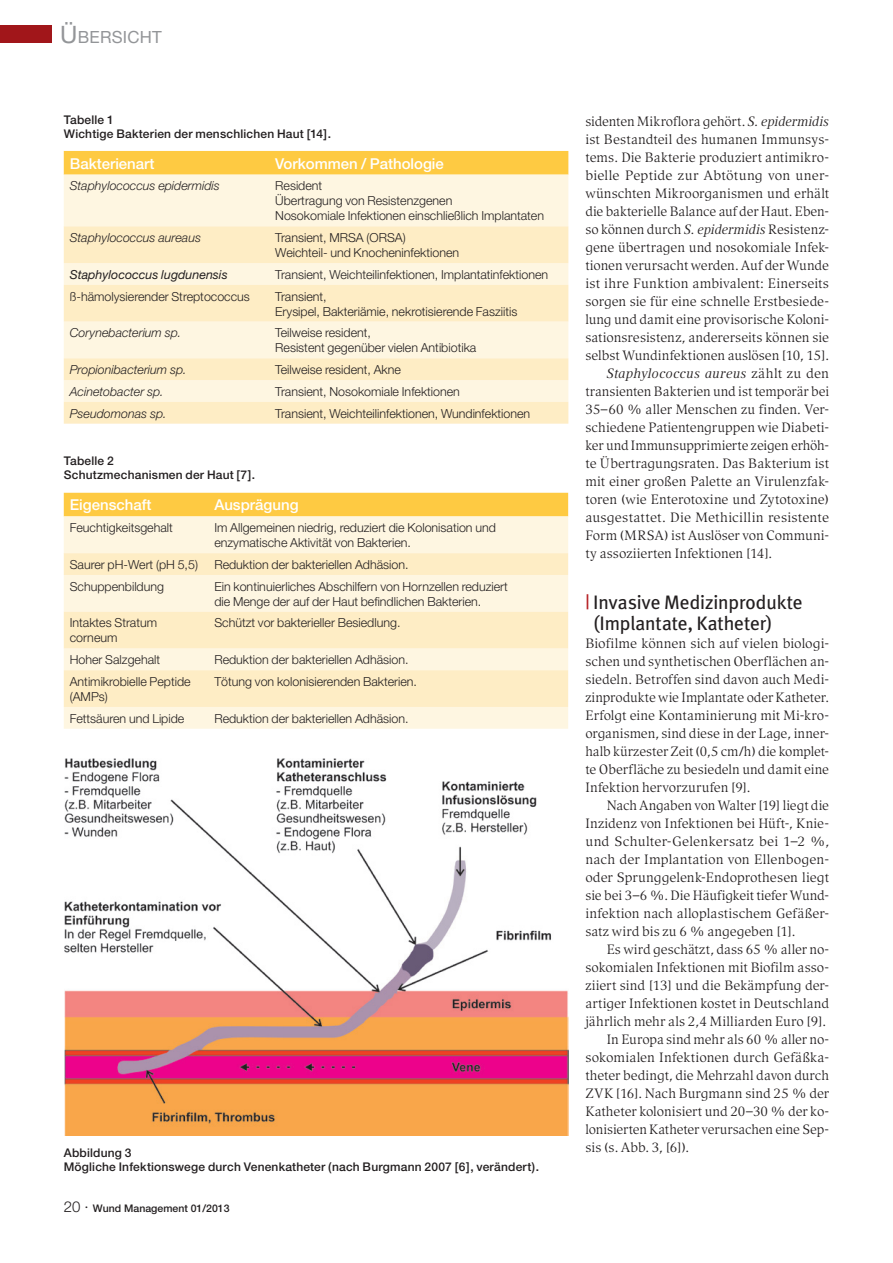
<style>
.page{position:relative;width:893px;height:1263px;background:#fff}
.page>*{position:absolute;margin:0;border:0;box-sizing:border-box;transform-origin:0 0}
.t1{font:19.5px/21px "Meta Plus";letter-spacing:-.005em;color:#231f20}
.t2{font:16.8px "Helvetica Neue";letter-spacing:.015em;color:#939598}
.t3{font:500 15px "Helvetica Neue";color:#fff}
.t4{font:13.5px/18px "Compatil Exquisit LT";letter-spacing:-.005em;color:#231f20;text-align:justify}
.t5{font:italic 13.5px "Compatil Text LT Pro";letter-spacing:.015em;color:#231f20}
.t6{font:300 12.45px/15px "Helvetica Neue";color:#231f20}
.t7{font:italic 300 12.45px "Helvetica Neue";color:#231f20}
.t8{font:italic 12.45px "Helvetica Neue";color:#231f20}
.t9{font:500 12px/13.5px "Helvetica Neue";letter-spacing:.015em;color:#231f20}
.t10{font:500 10.5px "Helvetica Neue";color:#231f20}
.s1{font-size:24px}
.s2{font-weight:300;font-size:15px}
.s3{font-family:"Compatil Text LT Pro";font-style:italic}
.s4{font-family:"Compatil Exquisit LT";font-style:normal}
.s5{color:#b62024}
</style>
<div class="page">
<div style="left:0;top:26px;width:51px;height:17px;background:#a1161a"></div>
<div style="left:64px;top:151px;width:504px;height:24px;background:#feca42"></div>
<div style="left:64px;top:175px;width:504px;height:51px;background:#fef6e1"></div>
<svg style="left:64px;top:226px;width:504px;height:198px;background:#fef0d0"></svg>
<div style="left:64px;top:493px;width:504px;height:23px;background:#feca42"></div>
<div style="left:64px;top:516px;width:504px;height:213px;background:#fef6e1"></div>
<svg style="left:64px;top:553px;width:504px;height:154px;background:#fef0cf"></svg>
<img style="left:64px;top:758px;width:504px;height:377px">
<p class="t2" style="left:60px;top:27px;width:103px"><span class="s1">Ü</span>BERSICHT</p>
<p class="t9" style="left:64px;top:113px;width:269px">Tabelle 1<br>Wichtige Bakterien der menschlichen Haut [14].</p>
<p class="t3" style="left:70px;top:154px;width:86px">Bakterienart</p>
<p class="t3" style="left:275px;top:154px;width:170px">Vorkommen / Pathologie</p>
<p class="t7" style="left:70px;top:179px;width:152px">Staphylococcus epidermidis</p>
<p class="t6" style="left:275px;top:178px;width:270px">Resident<br>Übertragung von Resistenzgenen<br>Nosokomiale Infektionen einschließlich Implantaten</p>
<p class="t7" style="left:70px;top:230px;width:133px">Staphylococcus aureaus</p>
<p class="t6" style="left:275px;top:230px;width:185px">Transient, MRSA (ORSA)<br>Weichteil- und Knocheninfektionen</p>
<p class="t8" style="left:70px;top:267px;width:159px">Staphylococcus lugdunensis</p>
<p class="t6" style="left:275px;top:267px;width:275px">Transient, Weichteilinfektionen, Implantatinfektionen</p>
<p class="t6" style="left:70px;top:288px;width:182px">ß-hämolysierender Streptococcus</p>
<p class="t6" style="left:275px;top:288px;width:244px">Transient,<br>Erysipel, Bakteriämie, nekrotisierende Fasziitis</p>
<p class="t7" style="left:70px;top:325px;width:113px">Corynebacterium sp.</p>
<p class="t6" style="left:275px;top:325px;width:203px">Teilweise resident,<br>Resistent gegenüber vielen Antibiotika</p>
<p class="t7" style="left:70px;top:362px;width:118px">Propionibacterium sp.</p>
<p class="t6" style="left:275px;top:362px;width:127px">Teilweise resident, Akne</p>
<p class="t7" style="left:70px;top:384px;width:95px">Acinetobacter sp.</p>
<p class="t6" style="left:275px;top:384px;width:186px">Transient, Nosokomiale Infektionen</p>
<p class="t7" style="left:70px;top:406px;width:98px">Pseudomonas sp.</p>
<p class="t6" style="left:275px;top:405px;width:257px">Transient, Weichteilinfektionen, Wundinfektionen</p>
<p class="t9" style="left:64px;top:454px;width:193px">Tabelle 2<br>Schutzmechanismen der Haut [7].</p>
<p class="t3" style="left:70px;top:496px;width:83px">Eigenschaft</p>
<p class="t3" style="left:214px;top:496px;width:86px">Ausprägung</p>
<p class="t6" style="left:70px;top:520px;width:105px">Feuchtigkeitsgehalt</p>
<p class="t6" style="left:214px;top:520px;width:283px">Im Allgemeinen niedrig, reduziert die Kolonisation und enzymatische Aktivität von Bakterien.</p>
<p class="t6" style="left:70px;top:557px;width:130px">Saurer pH-Wert (pH 5,5)</p>
<p class="t6" style="left:214px;top:557px;width:196px">Reduktion der bakteriellen Adhäsion.</p>
<p class="t6" style="left:70px;top:578px;width:96px">Schuppenbildung</p>
<p class="t6" style="left:214px;top:578px;width:295px">Ein kontinuierliches Abschilfern von Hornzellen reduziert die Menge der auf der Haut befindlichen Bakterien.</p>
<p class="t6" style="left:70px;top:615px;width:89px">Intaktes Stratum corneum</p>
<p class="t6" style="left:214px;top:615px;width:188px">Schützt vor bakterieller Besiedlung.</p>
<p class="t6" style="left:70px;top:652px;width:92px">Hoher Salzgehalt</p>
<p class="t6" style="left:214px;top:652px;width:196px">Reduktion der bakteriellen Adhäsion.</p>
<p class="t6" style="left:70px;top:674px;width:122px">Antimikrobielle Peptide (AMPs)</p>
<p class="t6" style="left:214px;top:674px;width:204px">Tötung von kolonisierenden Bakterien.</p>
<p class="t6" style="left:70px;top:710px;width:116px">Fettsäuren und Lipide</p>
<p class="t6" style="left:214px;top:710px;width:196px">Reduktion der bakteriellen Adhäsion.</p>
<p class="t9" style="left:64px;top:1146px;width:477px">Abbildung 3<br>Mögliche Infektionswege durch Venenkatheter (nach Burgmann 2007 [6], verändert).</p>
<p class="t10" style="left:64px;top:1201px;width:167px"><span class="s2">20 ·</span> Wund Management 01/2013</p>
<p class="t4" style="left:585px;top:112px;width:245px">sidenten Mikroflora gehört. <span class="s3">S. epidermidis </span>ist Bestandteil des humanen Immunsys&shy;tems. Die Bakterie produziert antimikro&shy;bielle Peptide zur Abtötung von uner&shy;wünschten Mikroorganismen und erhält die bakterielle Balance auf der Haut. Eben&shy;so können durch <span class="s3">S. epidermidis</span> Resistenz&shy;gene übertragen und nosokomiale Infek&shy;tionen verursacht werden. Auf der Wunde ist ihre Funktion ambivalent: Einerseits sorgen sie für eine schnelle Erstbesiede&shy;lung und damit eine provisorische Koloni&shy;sationsresistenz, andererseits können sie selbst Wundinfektionen auslösen [10, 15].</p>
<p class="t5" style="left:607px;top:365px;width:224px">Staphylococcus aureus <span class="s4">zählt zu den</span></p>
<p class="t4" style="left:585px;top:382px;width:245px">transienten Bakterien und ist temporär bei 35–60 % aller Menschen zu finden. Ver&shy;schiedene Patientengruppen wie Diabeti&shy;ker und Immunsupprimierte zeigen erhöh&shy;te Übertragungsraten. Das Bakterium ist mit einer großen Palette an Virulenzfak&shy;toren (wie Enterotoxine und Zytotoxine) ausgestattet. Die Methicillin resistente Form (MRSA) ist Auslöser von Communi&shy;ty assoziierten Infektionen [14].</p>
<h1 class="t1" style="left:593px;top:591px;width:211px;text-indent:-8px"><span class="s5">|</span> Invasive Medizinprodukte (Implantate, Katheter)</h1>
<p class="t4" style="left:585px;top:634px;width:245px">Biofilme können sich auf vielen biologi&shy;schen und synthetischen Oberflächen an&shy;siedeln. Betroffen sind davon auch Medi&shy;zinprodukte wie Implantate oder Katheter.<br>Erfolgt eine Kontaminierung mit Mi-kro&shy;organismen, sind diese in der Lage, inner&shy;halb kürzester Zeit (0,5 cm/h) die komplet&shy;te Oberfläche zu besiedeln und damit eine Infektion hervorzurufen [9].</p>
<p class="t4" style="left:585px;top:796px;width:245px;text-indent:21px">Nach Angaben von Walter [19] liegt die Inzidenz von Infektionen bei Hüft-, Knie&shy;und Schulter-Gelenkersatz bei 1–2 %, nach der Implantation von Ellenbogen&shy;oder Sprunggelenk-Endoprothesen liegt sie bei 3–6 %. Die Häufigkeit tiefer Wund&shy;infektion nach alloplastischem Gefäßer&shy;satz wird bis zu 6 % angegeben [1].</p>
<p class="t4" style="left:607px;top:940px;width:224px">Es wird geschätzt, dass 65 % aller no-</p>
<p class="t4" style="left:585px;top:958px;width:245px">sokomialen Infektionen mit Biofilm asso-</p>
<p class="t4" style="left:585px;top:976px;width:245px">ziiert sind [13] und die Bekämpfung der-</p>
<p class="t4" style="left:585px;top:994px;width:245px">artiger Infektionen kostet in Deutschland</p>
<p class="t4" style="left:585px;top:1012px;width:242px">jährlich mehr als 2,4 Milliarden Euro [9].</p>
<p class="t4" style="left:607px;top:1030px;width:224px">In Europa sind mehr als 60 % aller no-</p>
<p class="t4" style="left:585px;top:1048px;width:245px">sokomialen Infektionen durch Gefäßka-</p>
<p class="t4" style="left:585px;top:1066px;width:245px">theter bedingt, die Mehrzahl davon durch</p>
<p class="t4" style="left:585px;top:1084px;width:245px">ZVK [16]. Nach Burgmann sind 25 % der</p>
<p class="t4" style="left:585px;top:1102px;width:245px">Katheter kolonisiert und 20–30 % der ko-</p>
<p class="t4" style="left:585px;top:1120px;width:245px">lonisierten Katheter verursachen eine Sep-</p>
<p class="t4" style="left:585px;top:1138px;width:105px">sis (s. Abb. 3, [6]).</p>
</div>
